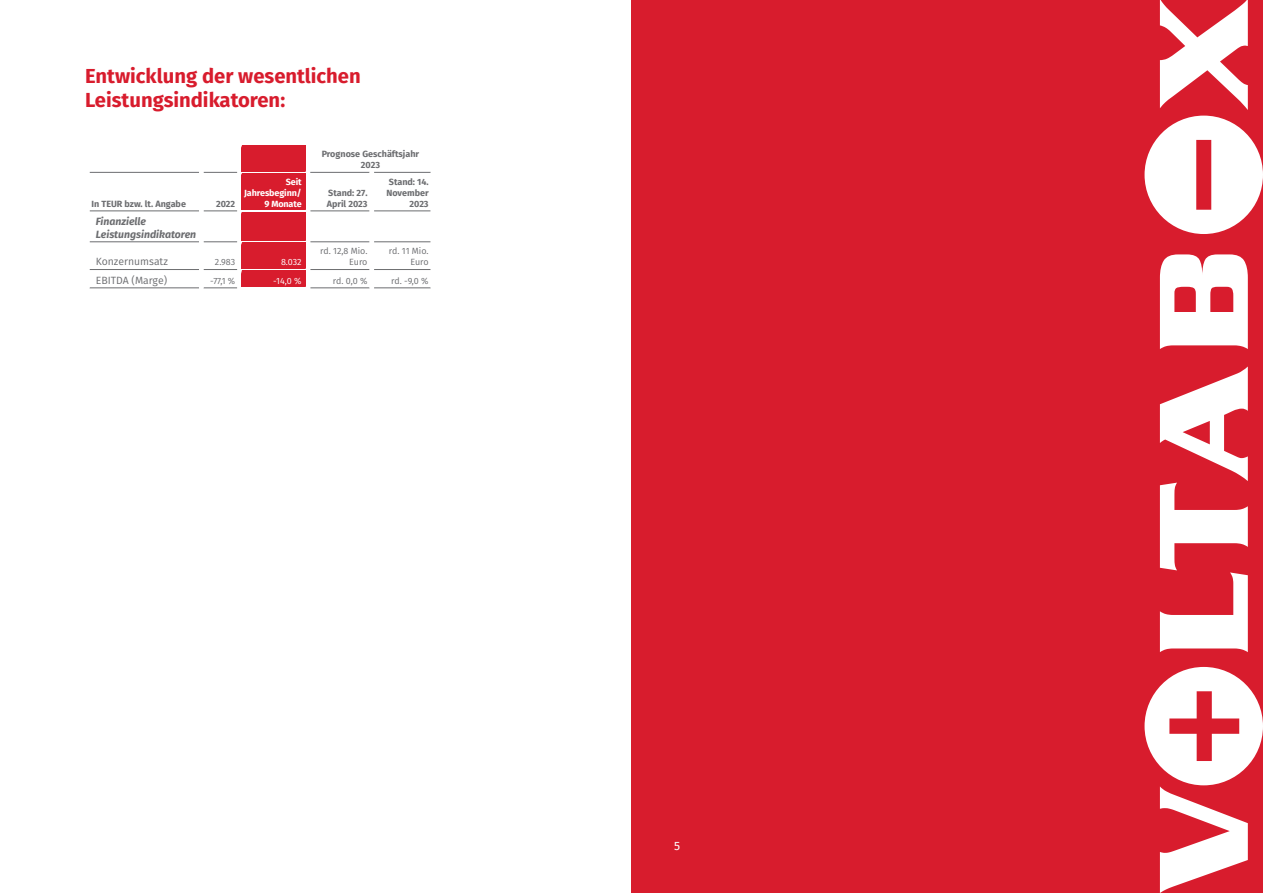
<style>
.page{position:relative;width:1263px;height:893px;background:#fff}
.page>*{position:absolute;margin:0;border:0;box-sizing:border-box;transform-origin:0 0}
.t1{font:700 20.25px/24.3px "Fira Sans";color:#d81c2d}
.t2{font:12px "Fira Sans";color:#fff}
.t3{font:italic 700 10.5px/12.6px "Fira Sans";color:#6c6d70}
.t4{font:10.5px "Fira Sans";color:#6c6d70}
.t5{font:700 9px/10.8px "Fira Sans";color:#6c6d70;text-align:center}
.t6{font:9px/10.8px "Fira Sans";color:#6c6d70;text-align:right}
.t7{font:700 9px/10.8px "Fira Sans";letter-spacing:-.01em;color:#fff;text-align:right}
.t8{font:9px "Fira Sans";color:#fff}
</style>
<div class="page">
<div style="left:631px;top:0;width:632px;height:893px;background:#d81c2d"></div>
<svg style="left:1160px;top:366px;width:88px;height:286px"></svg>
<svg style="left:1160px;top:254px;width:88px;height:95px"></svg>
<svg style="left:1160px;top:0;width:88px;height:110px"></svg>
<svg style="left:1144px;top:667px;width:119px;height:226px"></svg>
<svg style="left:1144px;top:116px;width:119px;height:118px"></svg>
<hr style="left:90px;top:172px;width:109px;height:1px;background:#6c6d70">
<hr style="left:204px;top:172px;width:33px;height:1px;background:#6c6d70">
<hr style="left:90px;top:210px;width:109px;height:1px;background:#6c6d70">
<hr style="left:204px;top:210px;width:33px;height:1px;background:#6c6d70">
<hr style="left:310px;top:210px;width:60px;height:1px;background:#6c6d70">
<hr style="left:374px;top:210px;width:57px;height:1px;background:#6c6d70">
<hr style="left:90px;top:241px;width:109px;height:1px;background:#6c6d70">
<hr style="left:204px;top:241px;width:33px;height:1px;background:#6c6d70">
<hr style="left:310px;top:241px;width:60px;height:1px;background:#6c6d70">
<hr style="left:374px;top:241px;width:57px;height:1px;background:#6c6d70">
<hr style="left:90px;top:269px;width:109px;height:1px;background:#6c6d70">
<hr style="left:204px;top:269px;width:33px;height:1px;background:#6c6d70">
<hr style="left:310px;top:269px;width:60px;height:1px;background:#6c6d70">
<hr style="left:374px;top:269px;width:57px;height:1px;background:#6c6d70">
<hr style="left:90px;top:287px;width:109px;height:1px;background:#6c6d70">
<hr style="left:204px;top:287px;width:33px;height:1px;background:#6c6d70">
<hr style="left:310px;top:287px;width:60px;height:1px;background:#6c6d70">
<hr style="left:374px;top:287px;width:57px;height:1px;background:#6c6d70">
<hr style="left:310px;top:172px;width:60px;height:1px;background:#6c6d70">
<hr style="left:374px;top:172px;width:57px;height:1px;background:#6c6d70">
<div style="left:242px;top:146px;width:64px;height:141px;background:#d81c2d"></div>
<h1 class="t1" style="left:85px;top:62px;width:277px">Entwicklung der wesentlichen<br>Leistungsindikatoren:</h1>
<p class="t5" style="left:322px;top:148px;width:99px">Prognose Geschäftsjahr<br>2023</p>
<p class="t5" style="left:92px;top:197px;width:96px">In TEUR bzw. lt. Angabe</p>
<p class="t5" style="left:216px;top:197px;width:21px">2022</p>
<p class="t7" style="left:244px;top:176px;width:59px">Seit<br>Jahresbeginn/<br>9 Monate</p>
<p class="t5" style="left:327px;top:187px;width:42px;text-align:left">Stand: 27.<br>April 2023</p>
<p class="t5" style="left:386px;top:176px;width:44px;text-align:right">Stand: 14.<br>November<br>2023</p>
<p class="t3" style="left:96px;top:214px;width:102px">Finanzielle<br>Leistungsindikatoren</p>
<p class="t4" style="left:96px;top:254px;width:74px">Konzernumsatz</p>
<p class="t6" style="left:215px;top:257px;width:22px">2.983</p>
<p class="t8" style="left:281px;top:255px;width:22px">8.032</p>
<p class="t6" style="left:320px;top:246px;width:49px">rd. 12,8 Mio.<br>Euro</p>
<p class="t6" style="left:389px;top:246px;width:41px">rd. 11 Mio.<br>Euro</p>
<p class="t4" style="left:96px;top:272px;width:73px">EBITDA (Marge)</p>
<p class="t6" style="left:210px;top:275px;width:27px">-77,1 %</p>
<p class="t8" style="left:273px;top:274px;width:30px">-14,0 %</p>
<p class="t6" style="left:333px;top:275px;width:36px">rd. 0,0 %</p>
<p class="t6" style="left:391px;top:275px;width:39px">rd. -9,0 %</p>
<h2 class="t2" style="left:674px;top:837px;width:8px">5</h2>
</div>
